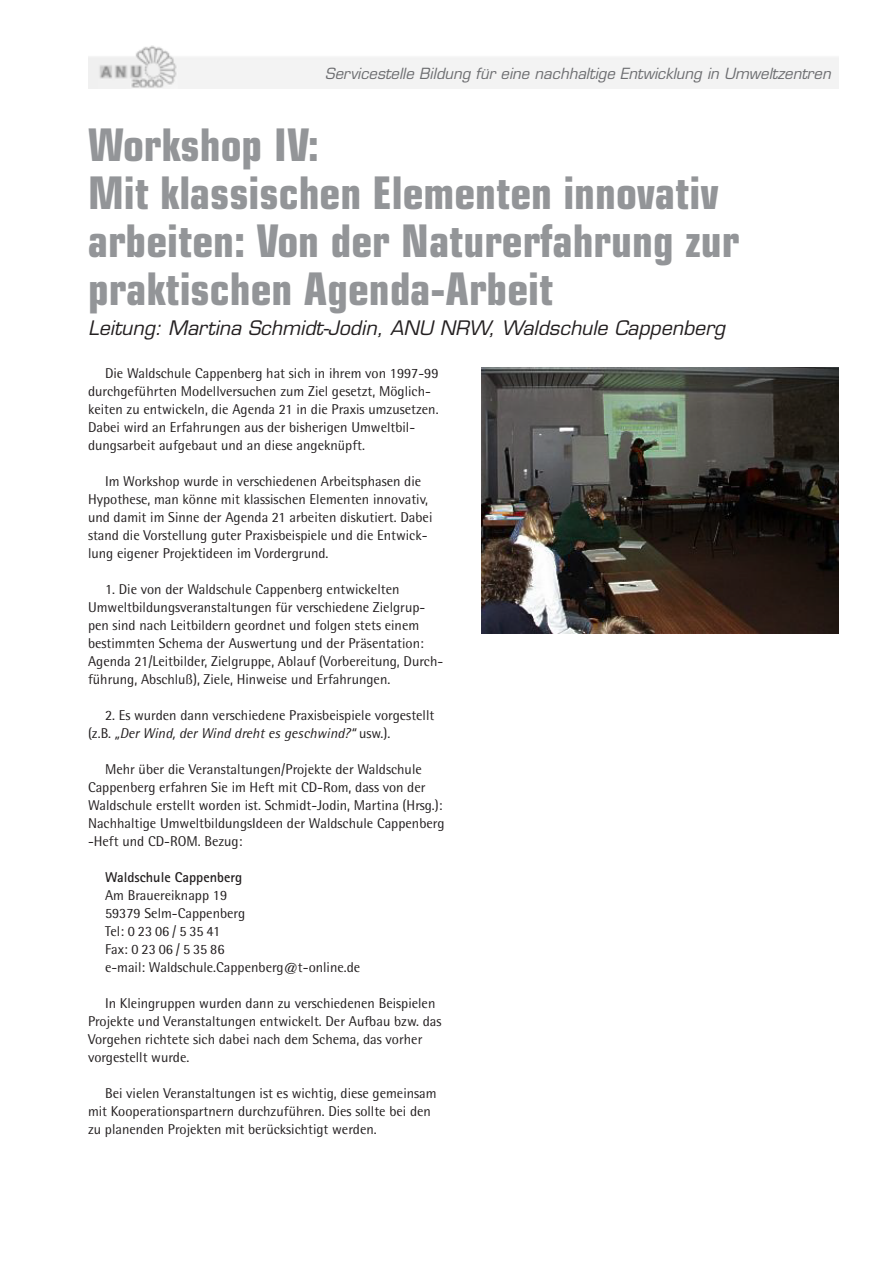
<style>
.page{position:relative;width:893px;height:1263px;background:#fff}
.page>*{position:absolute;margin:0;border:0;box-sizing:border-box;transform-origin:0 0}
.Überschrift_1{font:700 condensed 45px/48px "Eurostile";color:#939598}
.躡erschrift_3{font:italic 19.5px "Eurostile";color:#231f20}
.t1{font:italic 15px "Eurostile";color:#6c6d70}
.t2{font:14.25px/18px "Rotis Semi Sans";color:#231f20}
.躡erschrift_4{font:700 14.25px "Rotis Sans Serif";color:#231f20}
.s1{font-style:italic}
</style>
<div class="page">
<img style="left:88px;top:45px;width:751px;height:44px">
<img style="left:482px;top:368px;width:357px;height:265px">
<p class="t1" style="left:325px;top:64px;width:507px">Servicestelle Bildung für eine nachhaltige Entwicklung in Umweltzentren</p>
<p class="Überschrift_1" style="left:88px;top:120px;width:233px">Workshop IV:</p>
<p class="Überschrift_1" style="left:88px;top:168px;width:632px">Mit klassischen Elementen innovativ</p>
<p class="Überschrift_1" style="left:88px;top:216px;width:653px">arbeiten: Von der Naturerfahrung zur praktischen Agenda-Arbeit</p>
<p class="躡erschrift_3" style="left:88px;top:316px;width:639px">Leitung: Martina Schmidt-Jodin, ANU NRW, Waldschule Cappenberg</p>
<p class="t2" style="left:88px;top:364px;width:352px;text-indent:17px">Die Waldschule Cappenberg hat sich in ihrem von 1997-99 durchgeführten Modellversuchen zum Ziel gesetzt, Möglich&shy;keiten zu entwickeln, die Agenda 21 in die Praxis umzusetzen.<br>Dabei wird an Erfahrungen aus der bisherigen Umweltbil&shy;dungsarbeit aufgebaut und an diese angeknüpft.</p>
<p class="t2" style="left:88px;top:472px;width:346px;text-indent:17px">Im Workshop wurde in verschiedenen Arbeitsphasen die Hypothese, man könne mit klassischen Elementen innovativ, und damit im Sinne der Agenda 21 arbeiten diskutiert. Dabei stand die Vorstellung guter Praxisbeispiele und die Entwick&shy;lung eigener Projektideen im Vordergrund.</p>
<p class="t2" style="left:88px;top:580px;width:357px;text-indent:17px">1. Die von der Waldschule Cappenberg entwickelten Umweltbildungsveranstaltungen für verschiedene Zielgrup&shy;pen sind nach Leitbildern geordnet und folgen stets einem bestimmten Schema der Auswertung und der Präsentation:<br>Agenda 21/Leitbilder, Zielgruppe, Ablauf (Vorbereitung, Durch&shy;führung, Abschluß), Ziele, Hinweise und Erfahrungen.</p>
<p class="t2" style="left:88px;top:706px;width:348px;text-indent:17px">2. Es wurden dann verschiedene Praxisbeispiele vorgestellt (z.B. <span class="s1">„Der Wind, der Wind dreht es geschwind?“</span> usw.).</p>
<p class="t2" style="left:88px;top:760px;width:358px;text-indent:17px">Mehr über die Veranstaltungen/Projekte der Waldschule Cappenberg erfahren Sie im Heft mit CD-Rom, dass von der Waldschule erstellt worden ist. Schmidt-Jodin, Martina (Hrsg.):<br>Nachhaltige UmweltbildungsIdeen der Waldschule Cappenberg -Heft und CD-ROM. Bezug:</p>
<p class="躡erschrift_4" style="left:105px;top:868px;width:139px">Waldschule Cappenberg</p>
<p class="t2" style="left:105px;top:886px;width:124px">Am Brauereiknapp 19</p>
<p class="t2" style="left:105px;top:904px;width:142px">59379 Selm-Cappenberg</p>
<p class="t2" style="left:105px;top:922px;width:117px">Tel: 0 23 06 / 5 35 41</p>
<p class="t2" style="left:105px;top:940px;width:121px">Fax: 0 23 06 / 5 35 86</p>
<p class="t2" style="left:105px;top:958px;width:257px">e-mail: Waldschule.Cappenberg@t-online.de</p>
<p class="t2" style="left:88px;top:994px;width:355px;text-indent:17px">In Kleingruppen wurden dann zu verschiedenen Beispielen Projekte und Veranstaltungen entwickelt. Der Aufbau bzw. das Vorgehen richtete sich dabei nach dem Schema, das vorher vorgestellt wurde.</p>
<p class="t2" style="left:88px;top:1084px;width:350px;text-indent:17px">Bei vielen Veranstaltungen ist es wichtig, diese gemeinsam mit Kooperationspartnern durchzuführen. Dies sollte bei den zu planenden Projekten mit berücksichtigt werden.</p>
</div>
